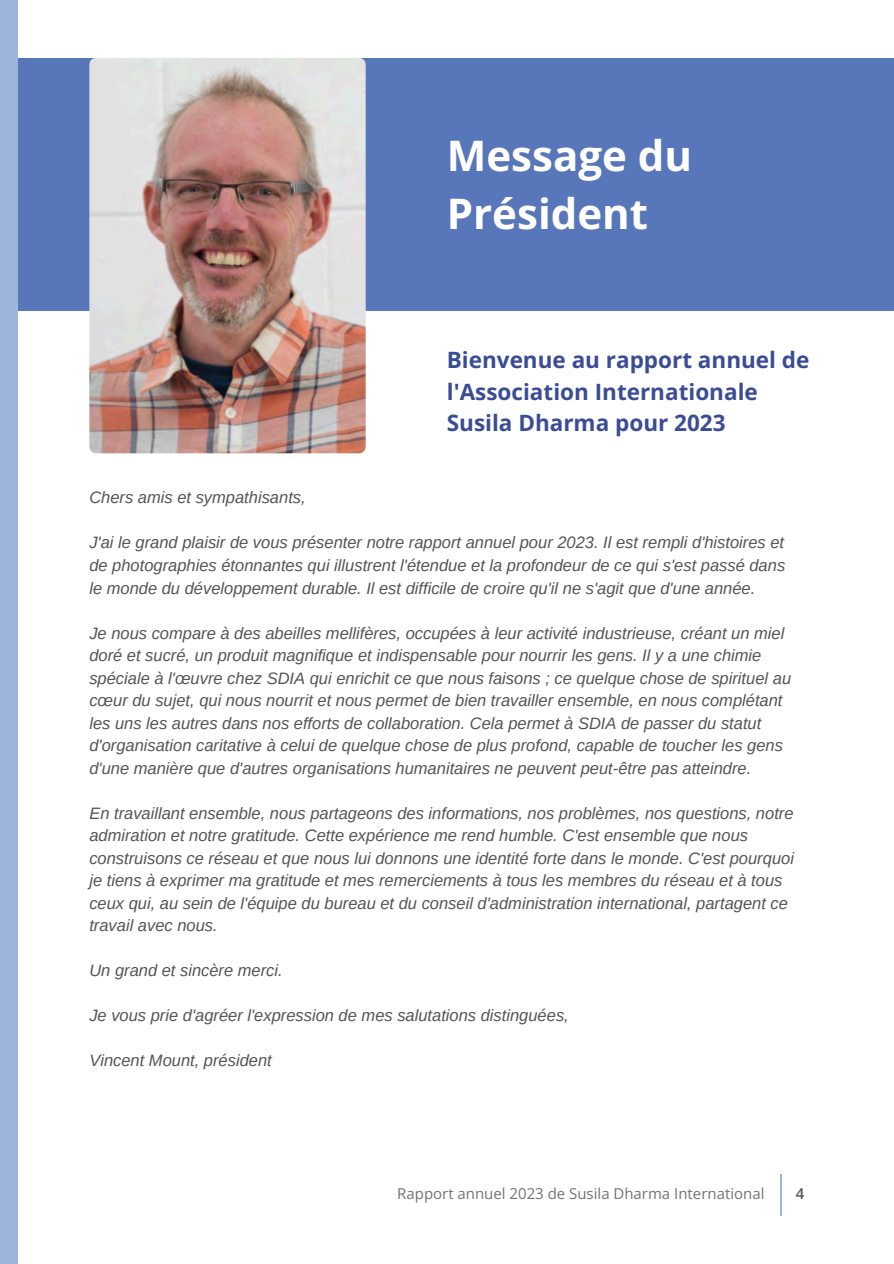
<style>
.page{position:relative;width:894px;height:1264px;background:#fff}
.page>*{position:absolute;margin:0;border:0;box-sizing:border-box;transform-origin:0 0}
.t1{font:700 42px/58.5px "Open Sans";color:#fff}
.t2{font:700 22.5px/31.5px "Open Sans";color:#3a4c96}
.t3{font:italic 16.5px/22.5px "Arimo";color:#545454}
.t4{font:15px "Open Sans";color:#737373}
.t5{font:600 15px "Open Sans";color:#545454}
</style>
<div class="page">
<div style="left:0;top:0;width:18px;height:1263px;background:#9eb5db"></div>
<div style="left:18px;top:58px;width:875px;height:252px;background:#5876ba"></div>
<img style="left:89px;top:58px;width:276px;height:395px;border-radius:7px">
<hr style="left:780px;top:1174px;width:2px;height:41px;background:#9eb5db">
<p class="t1" style="left:446px;top:125px;width:247px">Message du<br>Président</p>
<p class="t2" style="left:446px;top:344px;width:364px">Bienvenue au rapport annuel de l'Association Internationale<br>Susila Dharma pour 2023</p>
<h1 class="t3" style="left:89px;top:486px;width:218px">Chers amis et sympathisants,</h1>
<p class="t3" style="left:89px;top:531px;width:697px;text-align:justify">J'ai le grand plaisir de vous présenter notre rapport annuel pour 2023. Il est rempli d'histoires et de photographies étonnantes qui illustrent l'étendue et la profondeur de ce qui s'est passé dans le monde du développement durable. Il est difficile de croire qu'il ne s'agit que d'une année.</p>
<h2 class="t3" style="left:89px;top:621px;width:703px">Je nous compare à des abeilles mellifères, occupées à leur activité industrieuse, créant un miel doré et sucré, un produit magnifique et indispensable pour nourrir les gens. Il y a une chimie spéciale à l'œuvre chez SDIA qui enrichit ce que nous faisons ; ce quelque chose de spirituel au cœur du sujet, qui nous nourrit et nous permet de bien travailler ensemble, en nous complétant les uns les autres dans nos efforts de collaboration. Cela permet à SDIA de passer du statut d'organisation caritative à celui de quelque chose de plus profond, capable de toucher les gens d'une manière que d'autres organisations humanitaires ne peuvent peut-être pas atteindre.</h2>
<p class="t3" style="left:89px;top:801px;width:706px">En travaillant ensemble, nous partageons des informations, nos problèmes, nos questions, notre admiration et notre gratitude. Cette expérience me rend humble. C'est ensemble que nous construisons ce réseau et que nous lui donnons une identité forte dans le monde. C'est pourquoi je tiens à exprimer ma gratitude et mes remerciements à tous les membres du réseau et à tous ceux qui, au sein de l'équipe du bureau et du conseil d'administration international, partagent ce travail avec nous.</p>
<p class="t3" style="left:89px;top:959px;width:195px">Un grand et sincère merci.</p>
<p class="t3" style="left:89px;top:1004px;width:481px">Je vous prie d'agréer l'expression de mes salutations distinguées,</p>
<p class="t3" style="left:89px;top:1049px;width:184px">Vincent Mount, président</p>
<p class="t4" style="left:397px;top:1182px;width:368px">Rapport annuel 2023 de Susila Dharma International</p>
<p class="t5" style="left:795px;top:1182px;width:10px">4</p>
</div>
